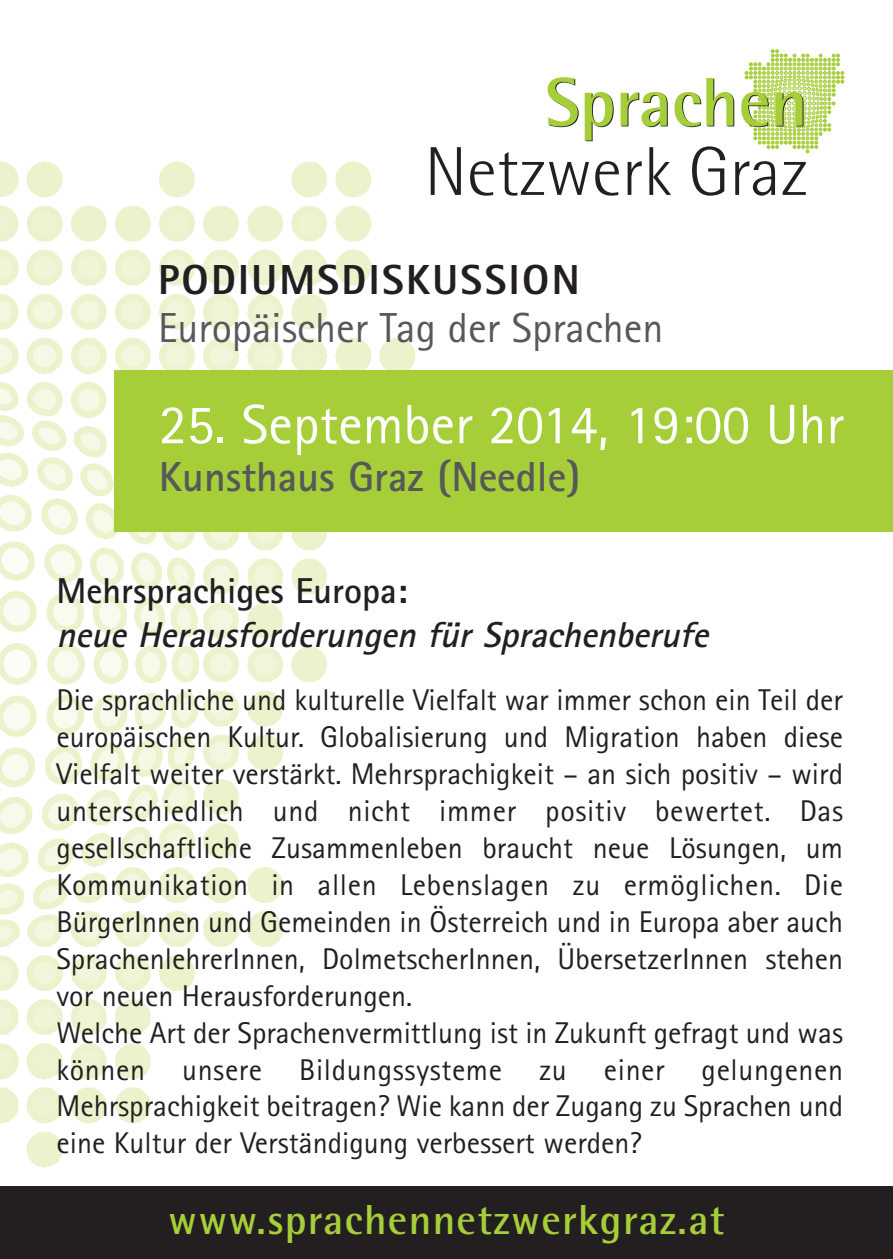
<style>
.page{position:relative;width:893px;height:1259px;background:#fff}
.page>*{position:absolute;margin:0;border:0;box-sizing:border-box;transform-origin:0 0}
.t1{font:55.5px "Rotis Sans Serif";color:#fff}
.t2{font:700 42px "Rotis Semi Sans";letter-spacing:.03em;color:#a6ce39}
.t3{font:42px "Rotis Sans Serif";color:#57585a}
.t4{font:700 42px "Rotis Sans Serif";color:#57585a}
.t5{font:800 42px "Rotis Sans Serif";letter-spacing:.055em;color:#231f20}
.t6{font:italic 700 36px "Rotis Sans Serif";color:#231f20}
.t7{font:700 36px "Rotis Sans Serif";color:#231f20}
.t8{font:30px/36.9px "Rotis Sans Serif";color:#231f20}
</style>
<div class="page">
<img style="left:0;top:161px;width:415px;height:1007px">
<div style="left:0;top:1186px;width:893px;height:73px;background:#231f20"></div>
<div style="left:114px;top:370px;width:779px;height:161px;background:#a6ce39"></div>
<svg style="left:431px;top:147px;width:30px;height:48px"></svg>
<svg style="left:470px;top:152px;width:119px;height:44px"></svg>
<svg style="left:595px;top:161px;width:24px;height:35px"></svg>
<svg style="left:628px;top:161px;width:14px;height:34px"></svg>
<svg style="left:649px;top:147px;width:22px;height:48px"></svg>
<svg style="left:692px;top:146px;width:33px;height:50px"></svg>
<svg style="left:735px;top:161px;width:40px;height:35px"></svg>
<svg style="left:783px;top:162px;width:23px;height:33px"></svg>
<svg style="left:548px;top:77px;width:31px;height:50px"></svg>
<svg style="left:585px;top:92px;width:29px;height:49px"></svg>
<svg style="left:621px;top:92px;width:47px;height:35px"></svg>
<svg style="left:674px;top:78px;width:60px;height:49px"></svg>
<svg style="left:741px;top:49px;width:103px;height:104px"></svg>
<h2 class="t5" style="left:158px;top:265px;width:423px">PODIUMSDISKUSSION</h2>
<h2 class="t3" style="left:158px;top:313px;width:507px">Europäischer Tag der Sprachen</h2>
<h1 class="t1" style="left:159px;top:405px;width:686px">25. September 2014, 19:00 Uhr</h1>
<h2 class="t4" style="left:159px;top:462px;width:423px">Kunsthaus Graz (Needle)</h2>
<p class="t7" style="left:57px;top:578px;width:352px">Mehrsprachiges Europa:</p>
<p class="t6" style="left:57px;top:621px;width:660px">neue Herausforderungen für Sprachenberufe</p>
<p class="t8" style="left:57px;top:685px;width:788px">Die sprachliche und kulturelle Vielfalt war immer schon ein Teil der europäischen Kultur. Globalisierung und Migration haben diese Vielfalt weiter verstärkt. Mehrsprachigkeit – an sich positiv – wird unterschiedlich und nicht immer positiv bewertet. Das gesellschaftliche Zusammenleben braucht neue Lösungen, um Kommunikation in allen Lebenslagen zu ermöglichen. Die BürgerInnen und Gemeinden in Österreich und in Europa aber auch SprachenlehrerInnen, DolmetscherInnen, ÜbersetzerInnen stehen vor neuen Herausforderungen.<br>Welche Art der Sprachenvermittlung ist in Zukunft gefragt und was können unsere Bildungssysteme zu einer gelungenen Mehrsprachigkeit beitragen? Wie kann der Zugang zu Sprachen und eine Kultur der Verständigung verbessert werden?</p>
<h2 class="t2" style="left:168px;top:1205px;width:558px">www.sprachennetzwerkgraz.at</h2>
</div>
